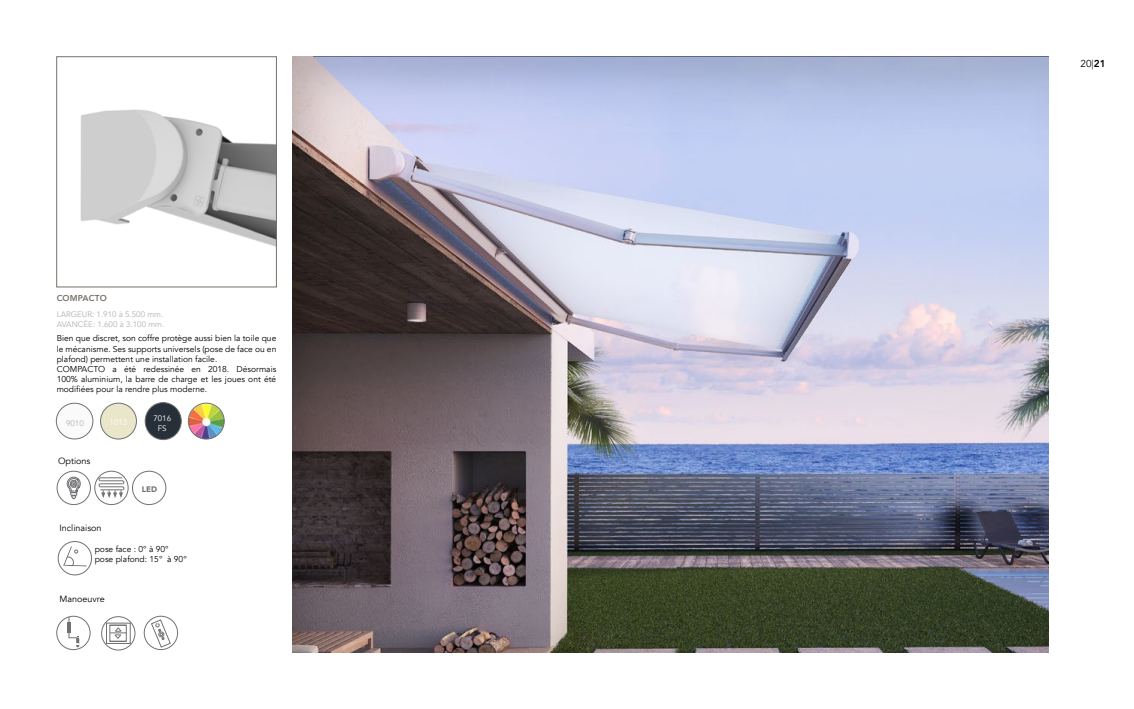
<style>
.page{position:relative;width:1134px;height:709px;background:#fff}
.page>*{position:absolute;margin:0;border:0;box-sizing:border-box;transform-origin:0 0}
.t1{font:10px "Avenir";color:#000}
.t2{font:9px "Avenir";color:#000}
.t3{font:8.5px/10.2px "Avenir";color:#000}
.t4{font:800 8.5px "Avenir";letter-spacing:.015em;color:#776f66}
.t5{font:8px/9.6px "Avenir";color:#b5afaa}
.t6{font:8px/9.6px "Avenir";color:#fff;text-align:center}
.t7{font:900 8px "Avenir";color:#717073}
.s1{font-weight:300}
.s2{font-weight:800}
</style>
<div class="page">
<img style="left:80px;top:109px;width:195px;height:138px">
<div style="left:56px;top:56px;width:221px;height:231px;border:1px solid #776f66"></div>
<div style="left:57px;top:471px;width:34px;height:34px;border:1px solid #717073;border-radius:50%"></div>
<svg style="left:66px;top:476px;width:15px;height:23px"></svg>
<svg style="left:99px;top:477px;width:25px;height:21px"></svg>
<div style="left:94px;top:471px;width:35px;height:34px;border:1px solid #717073;border-radius:50%"></div>
<div style="left:132px;top:471px;width:34px;height:34px;border:1px solid #717073;border-radius:50%"></div>
<img style="left:292px;top:57px;width:757px;height:595px">
<svg style="left:57px;top:542px;width:31px;height:29px"></svg>
<div style="left:58px;top:541px;width:34px;height:34px;border:1px solid #717073;border-radius:50%"></div>
<div style="left:56px;top:616px;width:34px;height:34px;border:1px solid #717073;border-radius:50%"></div>
<hr style="left:67px;top:621px;width:4px;height:11px;background:#717073">
<svg style="left:69px;top:617px;width:10px;height:30px"></svg>
<div style="left:101px;top:616px;width:34px;height:34px;border:1px solid #717073;border-radius:50%"></div>
<div style="left:106px;top:623px;width:24px;height:20px;border:1px solid #717073"></div>
<svg style="left:110px;top:625px;width:17px;height:17px"></svg>
<div style="left:144px;top:616px;width:34px;height:34px;border:1px solid #717073;border-radius:50%"></div>
<svg style="left:151px;top:619px;width:20px;height:28px"></svg>
<div style="left:56px;top:403px;width:37px;height:36px;background:#fafafa;border-radius:50%"></div>
<div style="left:56px;top:403px;width:37px;height:36px;border:1px solid #717073;border-radius:50%"></div>
<div style="left:145px;top:402px;width:36px;height:37px;background:#273039;border-radius:50%"></div>
<div style="left:145px;top:402px;width:37px;height:38px;border:1px solid #717073;border-radius:50%"></div>
<div style="left:101px;top:403px;width:35px;height:36px;background:#eae6c9;border-radius:50%"></div>
<div style="left:100px;top:403px;width:37px;height:36px;border:1px solid #717073;border-radius:50%"></div>
<img style="left:188px;top:403px;width:36px;height:36px;border-radius:18px">
<div style="left:188px;top:403px;width:37px;height:36px;border:1px solid #717073;border-radius:50%"></div>
<p class="t4" style="left:57px;top:291px;width:52px">COMPACTO</p>
<p class="t5" style="left:57px;top:310px;width:109px">LARGEUR: 1.910 à 5.500 mm.<br>AVANCÉE: 1.600 à 3.100 mm.</p>
<p class="t3" style="left:57px;top:333px;width:221px">Bien que discret, son coffre protège aussi bien la toile que le mécanisme. Ses supports universels (pose de face ou en plafond) permettent une installation facile.<br>COMPACTO a été redessinée en 2018. Désormais 100% aluminium, la barre de charge et les joues ont été modifiées pour la rendre plus moderne.</p>
<p class="t5" style="left:66px;top:418px;width:19px">9010</p>
<p class="t6" style="left:153px;top:414px;width:19px">7016<br>FS</p>
<p class="t6" style="left:110px;top:417px;width:19px">1013</p>
<p class="t2" style="left:58px;top:456px;width:34px">Options</p>
<p class="t2" style="left:60px;top:522px;width:44px">Inclinaison</p>
<p class="t7" style="left:142px;top:482px;width:17px">LED</p>
<p class="t3" style="left:95px;top:543px;width:93px">pose face : 0° à 90° pose plafond: 15° à 90°</p>
<p class="t2" style="left:60px;top:593px;width:47px">Manoeuvre</p>
<p class="t1" style="left:1080px;top:57px;width:27px">20<span class="s1">|</span><span class="s2">21</span></p>
</div>
